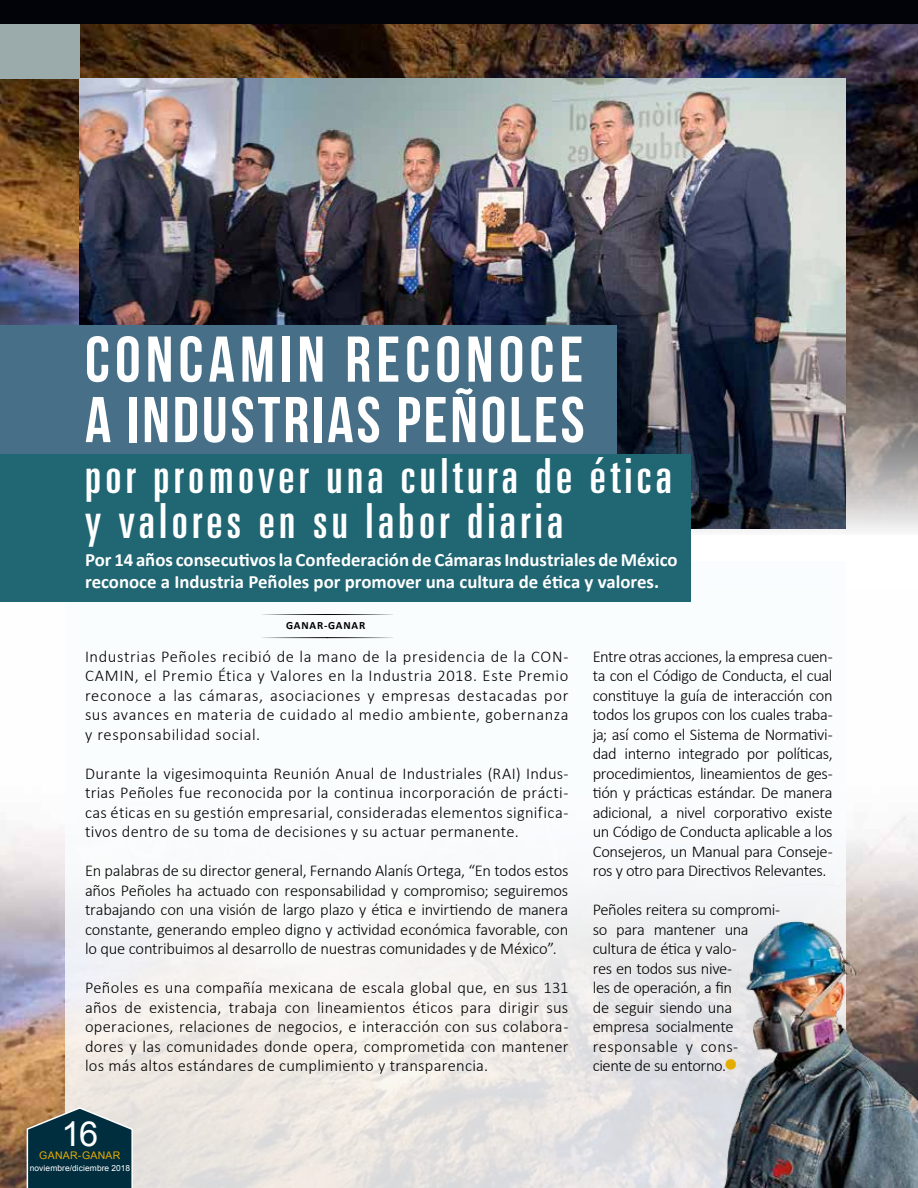
<style>
.page{position:relative;width:918px;height:1188px;background:#fff}
.page>*{position:absolute;margin:0;border:0;box-sizing:border-box;transform-origin:0 0}
.t1{font:64.5px/60.4px "Bebas Neue";letter-spacing:.045em;color:#fff}
.t2{font:ultra-condensed 48.3px/44.4px "Univers";letter-spacing:.09em;color:#fff}
.t3{font:34.5px "Arial";color:#fff}
.t4{font:700 18.75px/22.5px "Calibri";color:#fff}
.t5{font:300 16.5px/19.5px "Calibri";letter-spacing:-.01em;color:#000;text-align:justify}
.t6{font:700 11.1px "Calibri";letter-spacing:.07em;color:#000}
.t7{font:10.5px "Arial";letter-spacing:.03em;color:#e8ac00}
.t8{font:8.4px "Arial";letter-spacing:.01em;color:#fff}
.s1{color:#e3ad00}
</style>
<div class="page">
<img style="left:0;top:601px;width:65px;height:587px">
<svg style="left:65px;top:601px;width:613px;height:587px"></svg>
<img style="left:0;top:24px;width:918px;height:507px">
<img style="left:80px;top:79px;width:766px;height:449px">
<hr style="left:262px;top:614px;width:66px;height:1px;background:#000">
<hr style="left:327px;top:614px;width:66px;height:1px;background:#000">
<hr style="left:262px;top:637px;width:66px;height:1px;background:#000">
<hr style="left:327px;top:637px;width:66px;height:1px;background:#000">
<div style="left:0;top:0;width:918px;height:24px;background:#020308"></div>
<div style="left:0;top:24px;width:80px;height:55px;background:#9babab"></div>
<div style="left:0;top:326px;width:617px;height:128px;background:#476f87"></div>
<div style="left:0;top:454px;width:691px;height:147px;background:#206673"></div>
<svg style="left:25px;top:1106px;width:109px;height:82px;background:#2b4c55"></svg>
<img style="left:678px;top:601px;width:225px;height:587px">
<img style="left:903px;top:815px;width:15px;height:373px">
<h1 class="t1" style="left:85px;top:328px;width:501px">CONCAMIN RECONOCE<br>A INDUSTRIAS PEÑOLES</h1>
<h2 class="t2" style="left:85px;top:454px;width:588px">por promover una cultura de ética y valores en su labor diaria</h2>
<p class="t4" style="left:85px;top:548px;width:594px">Por 14 años consecutivosla Confederación de Cámaras Industriales de México reconoce a Industria Peñoles por promover una cultura de ética y valores.</p>
<p class="t6" style="left:286px;top:619px;width:81px">GANAR-GANAR</p>
<p class="t5" style="left:85px;top:648px;width:485px">Industrias Peñoles recibió de la mano de la presidencia de la CON-CAMIN, el Premio Ética y Valores en la Industria 2018. Este Premio reconoce a las cámaras, asociaciones y empresas destacadas por sus avances en materia de cuidado al medio ambiente, gobernanza y responsabilidad social.</p>
<p class="t5" style="left:85px;top:765px;width:485px">Durante la vigesimoquinta Reunión Anual de Industriales (RAI) Indus&shy;trias Peñoles fue reconocida por la continua incorporación de prácti&shy;cas éticas en su gestión empresarial, consideradas elementos significa&shy;tivos dentro de su toma de decisiones y su actuar permanente.</p>
<p class="t5" style="left:85px;top:863px;width:485px">En palabras de su director general, Fernando Alanís Ortega, “En todos estos años Peñoles ha actuado con responsabilidad y compromiso; seguiremos trabajando con una visión de largo plazo y ética e invirtiendo de manera constante, generando empleo digno y actividad económica favorable, con lo que contribuimos al desarrollo de nuestras comunidades y de México”.</p>
<p class="t5" style="left:85px;top:980px;width:485px">Peñoles es una compañía mexicana de escala global que, en sus 131 años de existencia, trabaja con lineamientos éticos para dirigir sus operaciones, relaciones de negocios, e interacción con sus colabora&shy;dores y las comunidades donde opera, comprometida con mantener los más altos estándares de cumplimiento y transparencia.</p>
<h3 class="t3" style="left:61px;top:1114px;width:38px">16</h3>
<p class="t7" style="left:39px;top:1150px;width:83px">GANAR-GANAR</p>
<p class="t8" style="left:30px;top:1163px;width:102px">noviembre/diciembre 2018</p>
<p class="t5" style="left:593px;top:648px;width:242px">Entre otras acciones, la empresa cuen&shy;ta con el Código de Conducta, el cual constituye la guía de interacción con todos los grupos con los cuales traba&shy;ja; así como el Sistema de Normativi&shy;dad interno integrado por políticas, procedimientos, lineamientos de ges&shy;tión y prácticas estándar. De manera adicional, a nivel corporativo existe un Código de Conducta aplicable a los Consejeros, un Manual para Conseje&shy;ros y otro para Directivos Relevantes.</p>
<p class="t5" style="left:593px;top:902px;width:189px;text-align:left">Peñoles reitera su compromi&shy;so para mantener una cultura de ética y valo-<br>res en todos sus nive-<br>les de operación, a fin<br>de seguir siendo una empresa socialmente responsable y cons&shy;ciente de su entorno.<span class="s1">●</span></p>
</div>
